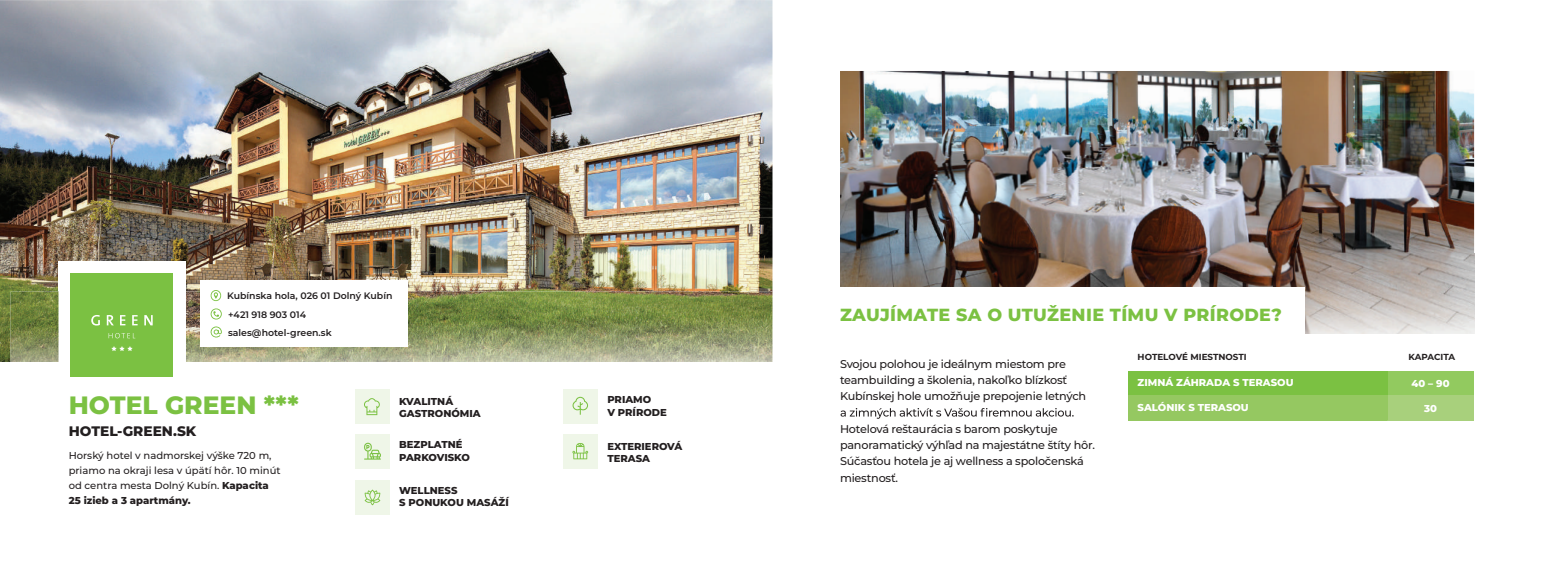
<style>
.page{position:relative;width:1545px;height:582px;background:#fff}
.page>*{position:absolute;margin:0;border:0;box-sizing:border-box;transform-origin:0 0}
.t1{font:800 25px "Montserrat";color:#7bc142}
.t2{font:800 17.5px "Montserrat";letter-spacing:.02em;color:#7bc142}
.t3{font:800 13.75px "Montserrat";color:#231f20}
.t4{font:500 11.25px/16.2px "Montserrat";letter-spacing:-.02em;color:#231f20}
.t5{font:500 10px/15px "Montserrat";color:#231f20}
.t6{font:800 10px/12.5px "Montserrat";color:#231f20}
.t7{font:800 10px "Montserrat";color:#fff}
.t8{font:600 9.38px/18px "Montserrat";color:#231f20}
.t9{font:700 8.75px "Montserrat";color:#231f20}
.s1{font-weight:800}
</style>
<div class="page">
<img style="left:0;top:0;width:772px;height:361px">
<div style="left:355px;top:388px;width:35px;height:35px;background:#eff6e8"></div>
<svg style="left:364px;top:398px;width:16px;height:17px"></svg>
<div style="left:355px;top:433px;width:35px;height:35px;background:#eff6e8"></div>
<svg style="left:364px;top:442px;width:17px;height:17px"></svg>
<div style="left:355px;top:479px;width:35px;height:35px;background:#eff6e8"></div>
<svg style="left:364px;top:489px;width:16px;height:15px"></svg>
<div style="left:59px;top:261px;width:127px;height:104px;background:#fff"></div>
<svg style="left:11px;top:361px;width:761px;height:14px"></svg>
<img style="left:11px;top:291px;width:761px;height:70px">
<div style="left:71px;top:273px;width:102px;height:103px;background:#7bc142"></div>
<svg style="left:59px;top:291px;width:127px;height:74px"></svg>
<div style="left:563px;top:388px;width:35px;height:35px;background:#eff6e8"></div>
<svg style="left:573px;top:396px;width:15px;height:18px"></svg>
<div style="left:563px;top:433px;width:35px;height:35px;background:#eff6e8"></div>
<svg style="left:572px;top:443px;width:16px;height:16px"></svg>
<div style="left:201px;top:280px;width:207px;height:67px;background:#fff"></div>
<svg style="left:210px;top:308px;width:12px;height:12px"></svg>
<svg style="left:210px;top:326px;width:12px;height:11px"></svg>
<svg style="left:210px;top:290px;width:12px;height:11px"></svg>
<div style="left:1128px;top:370px;width:345px;height:50px;background:#7bc142"></div>
<div style="left:1128px;top:395px;width:260px;height:25px;background:#95c861"></div>
<img style="left:840px;top:71px;width:634px;height:182px">
<svg style="left:1388px;top:420px;width:85px;height:1px"></svg>
<div style="left:1388px;top:370px;width:85px;height:25px;background:#92ca5f"></div>
<div style="left:1388px;top:395px;width:85px;height:25px;background:#a8d07c"></div>
<svg style="left:841px;top:408px;width:233px;height:10px"></svg>
<img style="left:840px;top:253px;width:635px;height:81px">
<div style="left:837px;top:287px;width:468px;height:52px;background:#fff"></div>
<p class="t8" style="left:227px;top:286px;width:167px">Kubínska hola, 026 01 Dolný Kubín</p>
<p class="t8" style="left:228px;top:304px;width:105px">+421 918 903 014 sales@hotel-green.sk</p>
<h1 class="t1" style="left:69px;top:386px;width:231px">HOTEL GREEN ***</h1>
<p class="t3" style="left:69px;top:420px;width:129px">HOTEL-GREEN.SK</p>
<p class="t5" style="left:69px;top:447px;width:213px">Horský hotel v nadmorskej výške 720 m, priamo na okraji lesa v úpätí hôr. 10 minút od centra mesta Dolný Kubín. <span class="s1">Kapacita 25 izieb a 3 apartmány.</span></p>
<p class="t6" style="left:399px;top:394px;width:83px">KVALITNÁ<br>GASTRONÓMIA</p>
<p class="t6" style="left:399px;top:437px;width:72px">BEZPLATNÉ<br>PARKOVISKO</p>
<p class="t6" style="left:399px;top:483px;width:111px">WELLNESS<br>S PONUKOU MASÁŽÍ</p>
<p class="t6" style="left:607px;top:392px;width:61px">PRIAMO<br>V PRÍRODE</p>
<p class="t6" style="left:607px;top:439px;width:77px">EXTERIEROVÁ<br>TERASA</p>
<h2 class="t2" style="left:840px;top:301px;width:443px">ZAUJÍMATE SA O UTUŽENIE TÍMU V PRÍRODE?</h2>
<p class="t9" style="left:1138px;top:350px;width:111px">HOTELOVÉ MIESTNOSTI</p>
<p class="t9" style="left:1409px;top:350px;width:48px">KAPACITA</p>
<p class="t4" style="left:840px;top:355px;width:248px">Svojou polohou je ideálnym miestom pre teambuilding a školenia, nakoľko blízkosť<br>Kubínskej hole umožňuje prepojenie letných</p>
<p class="t4" style="left:840px;top:420px;width:256px">Hotelová reštaurácia s barom poskytuje panoramatický výhľad na majestátne štíty hôr.<br>Súčasťou hotela je aj wellness a spoločenská miestnosť.</p>
<p class="t7" style="left:1138px;top:374px;width:157px">ZIMNÁ ZÁHRADA S TERASOU</p>
<p class="t7" style="left:1138px;top:399px;width:113px">SALÓNIK S TERASOU</p>
<p class="t7" style="left:1411px;top:376px;width:40px">40 – 90</p>
<p class="t7" style="left:1424px;top:401px;width:14px">30</p>
</div>
